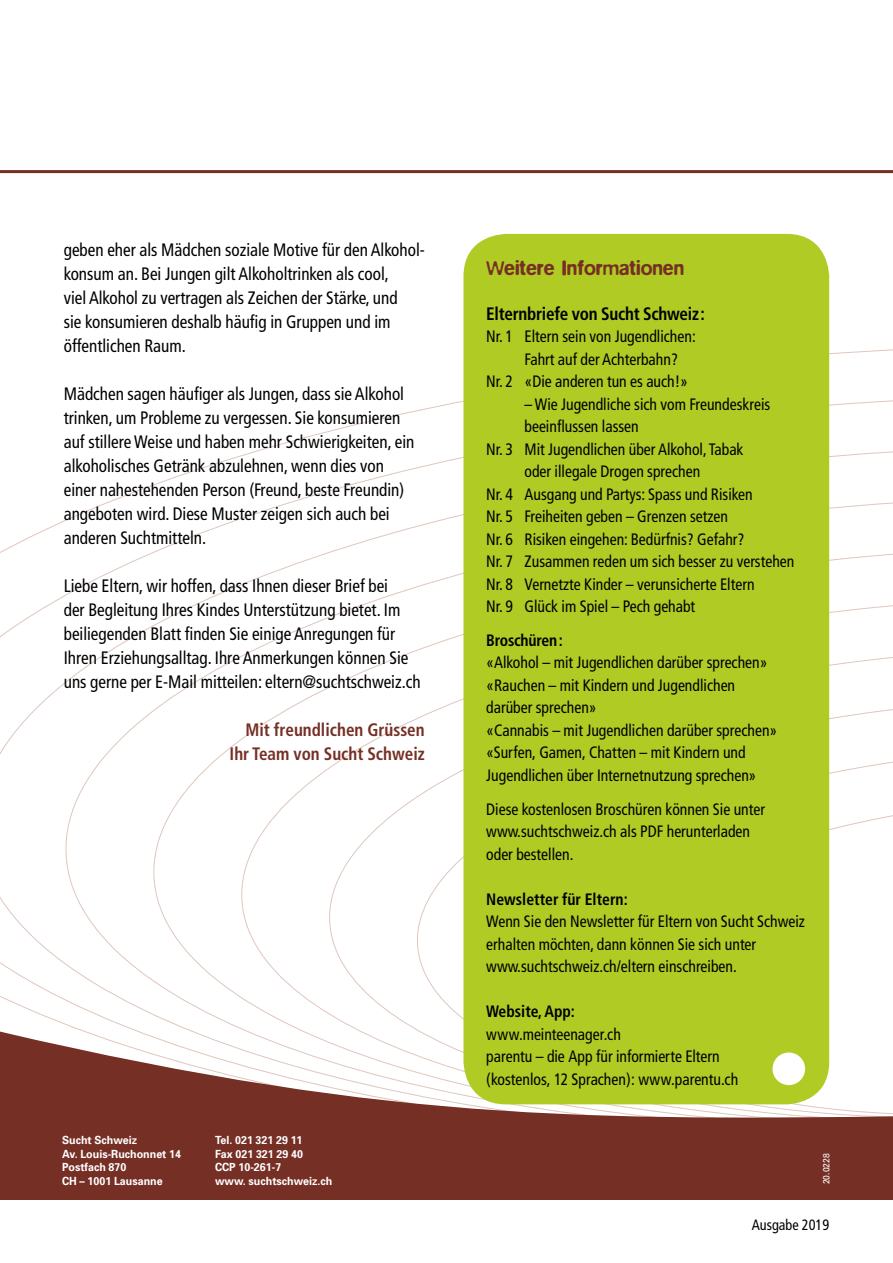
<style>
.page{position:relative;width:893px;height:1263px;background:#fff}
.page>*{position:absolute;margin:0;border:0;box-sizing:border-box;transform-origin:0 0}
.t1{font:500 21px "Blur";color:#762f25;scale:.95 1}
.t2{font:condensed 18px/24px "Frutiger";color:#000;scale:.95 1}
.t3{font:700 condensed 18px/24px "Frutiger";color:#762f25;text-align:right;scale:.95 1}
.t4{font:700 condensed 18px "Frutiger";letter-spacing:-.015em;color:#000;scale:.95 1}
.t5{font:condensed 16.5px/22.5px "Frutiger";color:#000;scale:.95 1}
.t6{font:700 condensed 16.5px "Frutiger";color:#000;scale:.95 1}
.t7{font:condensed 15px "Frutiger";color:#000;scale:.95 1}
.t8{font:700 11.25px "Univers";color:#fff;scale:.95 1}
.t9{font:9px "Univers";color:#fff;scale:.95 1}
</style>
<div class="page">
<svg style="left:0;top:1005px;width:893px;height:194px;fill:#762f25"></svg>
<hr style="left:0;top:170px;width:893px;height:3px;background:#762f25">
<div style="left:463px;top:234px;width:366px;height:870px;background:#b0cb23;border-radius:43px"></div>
<div style="left:772px;top:1052px;width:33px;height:33px;background:#fff;border-radius:50%"></div>
<p class="t2" style="left:64px;top:238px;width:382px">geben eher als Mädchen soziale Motive für den Alkohol&shy;konsum an. Bei Jungen gilt Alkoholtrinken als cool,<br>viel Alkohol zu vertragen als Zeichen der Stärke, und<br>sie konsumieren deshalb häufig in Gruppen und im öffentlichen Raum.</p>
<p class="t2" style="left:64px;top:382px;width:371px">Mädchen sagen häufiger als Jungen, dass sie Alkohol trinken, um Probleme zu vergessen. Sie konsumieren auf stillere Weise und haben mehr Schwierigkeiten, ein alkoholisches Getränk abzulehnen, wenn dies von einer nahestehenden Person (Freund, beste Freundin) angeboten wird. Diese Muster zeigen sich auch bei anderen Suchtmitteln.</p>
<p class="t2" style="left:64px;top:574px;width:377px">Liebe Eltern, wir hoffen, dass Ihnen dieser Brief bei<br>der Begleitung Ihres Kindes Unterstützung bietet. Im beiliegenden Blatt finden Sie einige Anregungen für Ihren Erziehungsalltag. Ihre Anmerkungen können Sie uns gerne per E-Mail mitteilen: eltern@suchtschweiz.ch</p>
<p class="t3" style="left:230px;top:718px;width:207px">Mit freundlichen Grüssen<br>Ihr Team von Sucht Schweiz</p>
<p class="t8" style="left:62px;top:1133px;width:81px">Sucht Schweiz</p>
<p class="t8" style="left:215px;top:1133px;width:94px">Tel. 021 321 29 11</p>
<p class="t8" style="left:62px;top:1147px;width:127px">Av. Louis-Ruchonnet 14</p>
<p class="t8" style="left:215px;top:1147px;width:94px">Fax 021 321 29 40</p>
<p class="t8" style="left:62px;top:1160px;width:69px">Postfach 870</p>
<p class="t8" style="left:215px;top:1160px;width:71px">CCP 10-261-7</p>
<p class="t8" style="left:62px;top:1174px;width:107px">CH – 1001 Lausanne</p>
<p class="t8" style="left:215px;top:1174px;width:125px">www. suchtschweiz.ch</p>
<p class="t1" style="left:486px;top:255px;width:210px">Weitere Informationen</p>
<p class="t4" style="left:486px;top:303px;width:232px">Elternbriefe von Sucht Schweiz:</p>
<p class="t5" style="left:486px;top:325px;width:222px">Nr. 1 Eltern sein von Jugendlichen:</p>
<p class="t5" style="left:524px;top:348px;width:163px">Fahrt auf der Achterbahn?</p>
<p class="t5" style="left:486px;top:370px;width:214px">Nr. 2 «Die anderen tun es auch!»</p>
<p class="t5" style="left:524px;top:393px;width:260px">– Wie Jugendliche sich vom Freundeskreis</p>
<p class="t5" style="left:524px;top:415px;width:122px">beeinflussen lassen</p>
<p class="t5" style="left:486px;top:438px;width:272px">Nr. 3 Mit Jugendlichen über Alkohol, Tabak</p>
<p class="t5" style="left:524px;top:460px;width:187px">oder illegale Drogen sprechen</p>
<p class="t5" style="left:486px;top:483px;width:282px">Nr. 4 Ausgang und Partys: Spass und Risiken</p>
<p class="t5" style="left:486px;top:505px;width:256px">Nr. 5 Freiheiten geben – Grenzen setzen</p>
<p class="t5" style="left:486px;top:528px;width:273px">Nr. 6 Risiken eingehen: Bedürfnis? Gefahr?</p>
<p class="t5" style="left:486px;top:550px;width:326px">Nr. 7 Zusammen reden um sich besser zu verstehen</p>
<p class="t5" style="left:486px;top:573px;width:284px">Nr. 8 Vernetzte Kinder – verunsicherte Eltern</p>
<p class="t5" style="left:486px;top:595px;width:221px">Nr. 9 Glück im Spiel – Pech gehabt</p>
<p class="t6" style="left:486px;top:630px;width:82px">Broschüren:</p>
<p class="t5" style="left:486px;top:651px;width:308px">«Alkohol – mit Jugendlichen darüber sprechen» «Rauchen – mit Kindern und Jugendlichen darüber sprechen»<br>«Cannabis – mit Jugendlichen darüber sprechen» «Surfen, Gamen, Chatten – mit Kindern und Jugendlichen über Internetnutzung sprechen»</p>
<p class="t5" style="left:486px;top:798px;width:295px">Diese kostenlosen Broschüren können Sie unter www.suchtschweiz.ch als PDF herunterladen oder bestellen.</p>
<p class="t6" style="left:486px;top:889px;width:150px">Newsletter für Eltern:</p>
<p class="t5" style="left:486px;top:910px;width:337px">Wenn Sie den Newsletter für Eltern von Sucht Schweiz erhalten möchten, dann können Sie sich unter www.suchtschweiz.ch/eltern einschreiben.</p>
<p class="t6" style="left:486px;top:1002px;width:95px">Website, App:</p>
<p class="t5" style="left:486px;top:1023px;width:267px">www.meinteenager.ch<br>parentu – die App für informierte Eltern (kostenlos, 12 Sprachen): www.parentu.ch</p>
<p class="t9" style="left:821px;top:1184px;width:34px;rotate:-90deg">20.0228</p>
<p class="t7" style="left:752px;top:1216px;width:83px">Ausgabe 2019</p>
</div>
